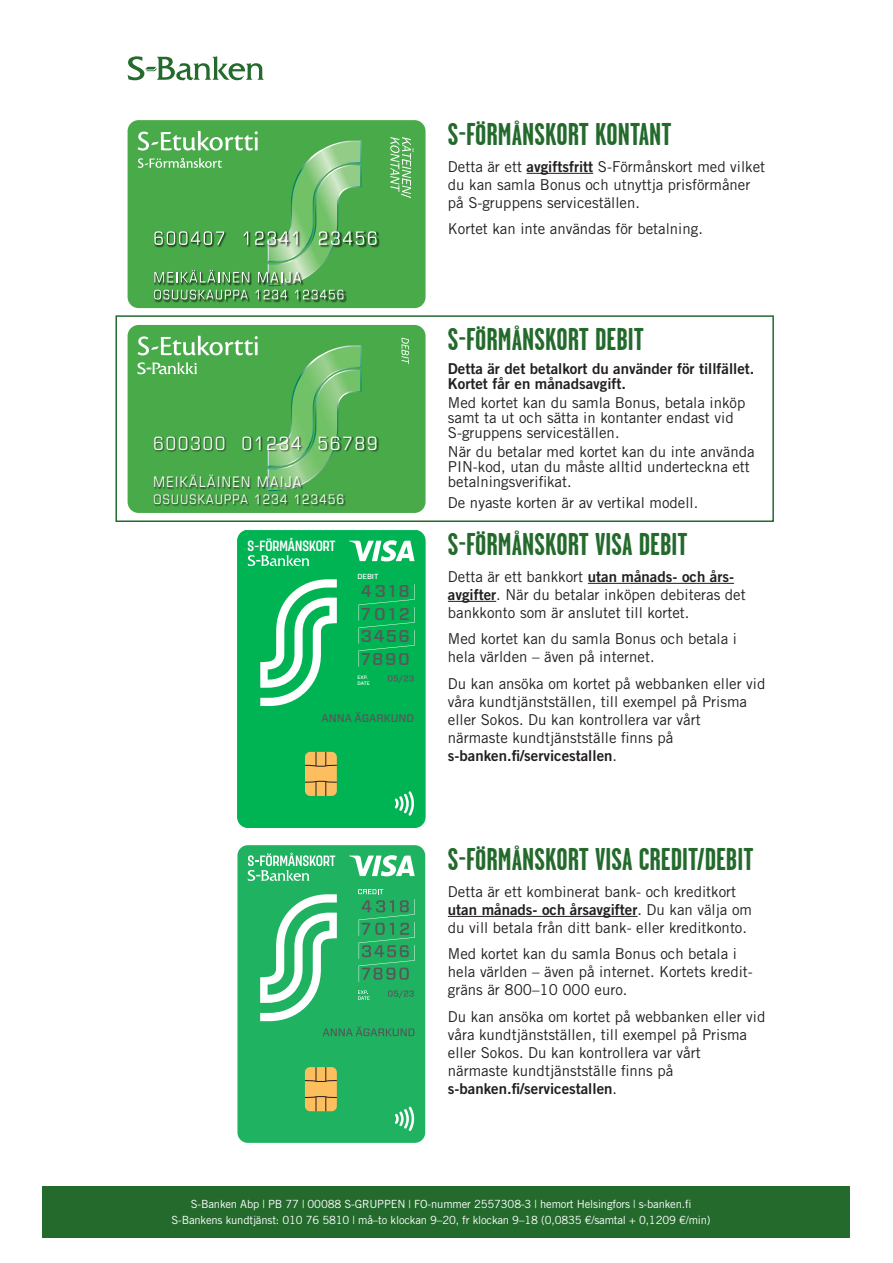
<style>
.page{position:relative;width:893px;height:1263px;background:#fff}
.page>*{position:absolute;margin:0;border:0;box-sizing:border-box;transform-origin:0 0}
.t1{font:700 31.5px "Garage Gothic S Pankki";color:#236a2c}
.t2{font:condensed 18.45px "Eurostile LT Std";letter-spacing:.115em;color:#fff}
.t3{font:500 17.1px/22.4px "Forza";letter-spacing:.13em;color:#57585a;text-align:justify}
.t4{font:15px/18px "Trade Gothic LT Std";color:#231f20}
.t5{font:15px/15px "Trade Gothic LT Std Bd 2";color:#231f20}
.t6{font:600 14.85px "S Bonus Display";color:#fff}
.t7{font:condensed 14.55px "Eurostile LT Std";letter-spacing:.1em;color:#fff}
.t8{font:condensed 13.2px "Eurostile LT Std";letter-spacing:.1em;color:#fff}
.t9{font:11.25px/16.5px "Trade Gothic LT Std";letter-spacing:-.015em;color:#fff;text-align:center}
.t10{font:500 10.95px "Forza";color:#57585a}
.t11{font:500 7.35px "Forza";color:#fff}
.t12{font:500 4.95px/5.8px "Forza";color:#fff}
.s1{font-family:"Trade Gothic LT Std Bd 2"}
.s2{font-family:"Trade Gothic LT Std"}
</style>
<div class="page">
<div style="left:43px;top:1186px;width:807px;height:51px;background:#236a2c"></div>
<div style="left:115px;top:315px;width:659px;height:207px;border:2px solid #236a2c"></div>
<div style="left:128px;top:120px;width:298px;height:188px;background:#49aa4a;border-radius:11px"></div>
<img style="left:154px;top:299px;width:193px;height:4px">
<svg style="left:138px;top:131px;width:238px;height:168px"></svg>
<svg style="left:390px;top:137px;width:24px;height:61px"></svg>
<div style="left:128px;top:325px;width:298px;height:188px;background:#49aa4a;border-radius:11px"></div>
<svg style="left:290px;top:345px;width:71px;height:89px"></svg>
<img style="left:154px;top:495px;width:192px;height:11px">
<img style="left:154px;top:475px;width:189px;height:20px">
<img style="left:154px;top:434px;width:272px;height:41px">
<svg style="left:402px;top:338px;width:7px;height:26px"></svg>
<svg style="left:137px;top:362px;width:60px;height:12px"></svg>
<svg style="left:138px;top:336px;width:120px;height:19px"></svg>
<hr style="left:527px;top:173px;width:66px;height:1px;background:#231f20">
<hr style="left:588px;top:583px;width:146px;height:1px;background:#231f20">
<hr style="left:448px;top:601px;width:48px;height:1px;background:#231f20">
<hr style="left:448px;top:916px;width:189px;height:1px;background:#231f20">
<div style="left:238px;top:530px;width:187px;height:297px;background:#00b353;border-radius:10px"></div>
<div style="left:237px;top:530px;width:188px;height:298px;border:1px solid #00b353;border-radius:10px"></div>
<svg style="left:260px;top:579px;width:77px;height:127px"></svg>
<div style="left:305px;top:752px;width:32px;height:44px;background:#fdbe5f;border-radius:5px"></div>
<svg style="left:305px;top:781px;width:32px;height:15px"></svg>
<svg style="left:305px;top:752px;width:32px;height:15px"></svg>
<svg style="left:395px;top:791px;width:19px;height:25px"></svg>
<svg style="left:359px;top:584px;width:56px;height:82px"></svg>
<svg style="left:349px;top:540px;width:66px;height:21px"></svg>
<svg style="left:248px;top:555px;width:61px;height:11px"></svg>
<svg style="left:388px;top:675px;width:26px;height:8px"></svg>
<div style="left:237px;top:845px;width:188px;height:298px;background:#1eb261;border-radius:10px"></div>
<svg style="left:248px;top:853px;width:87px;height:28px"></svg>
<div style="left:305px;top:1067px;width:32px;height:44px;background:#fdbe5e;border-radius:5px"></div>
<svg style="left:305px;top:1096px;width:32px;height:15px"></svg>
<svg style="left:305px;top:1067px;width:32px;height:15px"></svg>
<svg style="left:395px;top:1106px;width:19px;height:25px"></svg>
<svg style="left:349px;top:855px;width:66px;height:21px"></svg>
<svg style="left:260px;top:889px;width:155px;height:147px"></svg>
<svg style="left:128px;top:56px;width:136px;height:24px"></svg>
<h1 class="t1" style="left:448px;top:118px;width:225px">S-FÖRMÅNSKORT KONTANT</h1>
<p class="t4" style="left:448px;top:157px;width:319px">Detta är ett <span class="s1">avgiftsfritt</span> S-Förmånskort med vilket du kan samla Bonus och utnyttja prisförmåner på S-gruppens serviceställen.</p>
<p class="t4" style="left:448px;top:220px;width:256px">Kortet kan inte användas för betalning.</p>
<p class="t2" style="left:153px;top:432px;width:225px">600300 01234 56789</p>
<p class="t7" style="left:153px;top:473px;width:149px">MEIKÄLÄINEN MAIJA</p>
<p class="t8" style="left:153px;top:491px;width:192px">OSUUSKAUPPA 1234 123456</p>
<p class="t6" style="left:248px;top:537px;width:89px">S-FÖRMÅNSKORT</p>
<p class="t11" style="left:358px;top:572px;width:22px">DEBIT</p>
<p class="t3" style="left:361px;top:580px;width:50px">4318<br>7012<br>3456<br>7890</p>
<p class="t12" style="left:358px;top:674px;width:14px">EXP.<br>DATE</p>
<p class="t10" style="left:322px;top:711px;width:94px">ANNA ÄGARKUND</p>
<h1 class="t1" style="left:448px;top:322px;width:197px">S-FÖRMÅNSKORT DEBIT</h1>
<p class="t5" style="left:448px;top:361px;width:308px">Detta är det betalkort du använder för tillfället.<br>Kortet får en månadsavgift.</p>
<p class="t4" style="left:448px;top:395px;width:299px;line-height:15px">Med kortet kan du samla Bonus, betala inköp samt ta ut och sätta in kontanter endast vid<br>S-gruppens serviceställen.</p>
<p class="t4" style="left:448px;top:444px;width:308px;line-height:15px">När du betalar med kortet kan du inte använda<br>PIN-kod, utan du måste alltid underteckna ett betalningsverifikat.</p>
<p class="t4" style="left:448px;top:493px;width:252px">De nyaste korten är av vertikal modell.</p>
<h1 class="t1" style="left:448px;top:528px;width:241px">S-FÖRMÅNSKORT VISA DEBIT</h1>
<p class="t4" style="left:448px;top:567px;width:299px">Detta är ett bankkort <span class="s1">utan månads- och års&shy;avgifter</span>. När du betalar inköpen debiteras det bankkonto som är anslutet till kortet.</p>
<p class="t4" style="left:448px;top:630px;width:291px">Med kortet kan du samla Bonus och betala i hela världen – även på internet.</p>
<p class="t4" style="left:448px;top:674px;width:319px">Du kan ansöka om kortet på webbanken eller vid våra kundtjänstställen, till exempel på Prisma eller Sokos. Du kan kontrollera var vårt<br>närmaste kundtjänstställe finns på</p>
<p class="t5" style="left:448px;top:748px;width:171px">s-banken.fi/servicestallen<span class="s2">.</span></p>
<h1 class="t1" style="left:448px;top:843px;width:307px">S-FÖRMÅNSKORT VISA CREDIT/DEBIT</h1>
<p class="t4" style="left:448px;top:882px;width:290px">Detta är ett kombinerat bank- och kreditkort</p>
<p class="t5" style="left:448px;top:902px;width:306px">utan månads- och årsavgifter<span class="s2">. Du kan välja om</span></p>
<p class="t4" style="left:448px;top:914px;width:301px;line-height:26.5px">du vill betala från ditt bank- eller kreditkonto.<br>Med kortet kan du samla Bonus och betala i</p>
<p class="t4" style="left:448px;top:963px;width:306px">hela världen – även på internet. Kortets kredit&shy;gräns är 800–10 000 euro.</p>
<p class="t4" style="left:448px;top:1007px;width:319px">Du kan ansöka om kortet på webbanken eller vid våra kundtjänstställen, till exempel på Prisma eller Sokos. Du kan kontrollera var vårt<br>närmaste kundtjänstställe finns på</p>
<p class="t5" style="left:448px;top:1081px;width:171px">s-banken.fi/servicestallen<span class="s2">.</span></p>
<p class="t9" style="left:171px;top:1195px;width:541px">S-Banken Abp | PB 77 | 00088 S-GRUPPEN | FO-nummer 2557308-3 | hemort Helsingfors | s-banken.fi<br>S-Bankens kundtjänst: 010 76 5810 | må–to klockan 9–20, fr klockan 9–18 (0,0835 €/samtal + 0,1209 €/min)</p>
</div>
